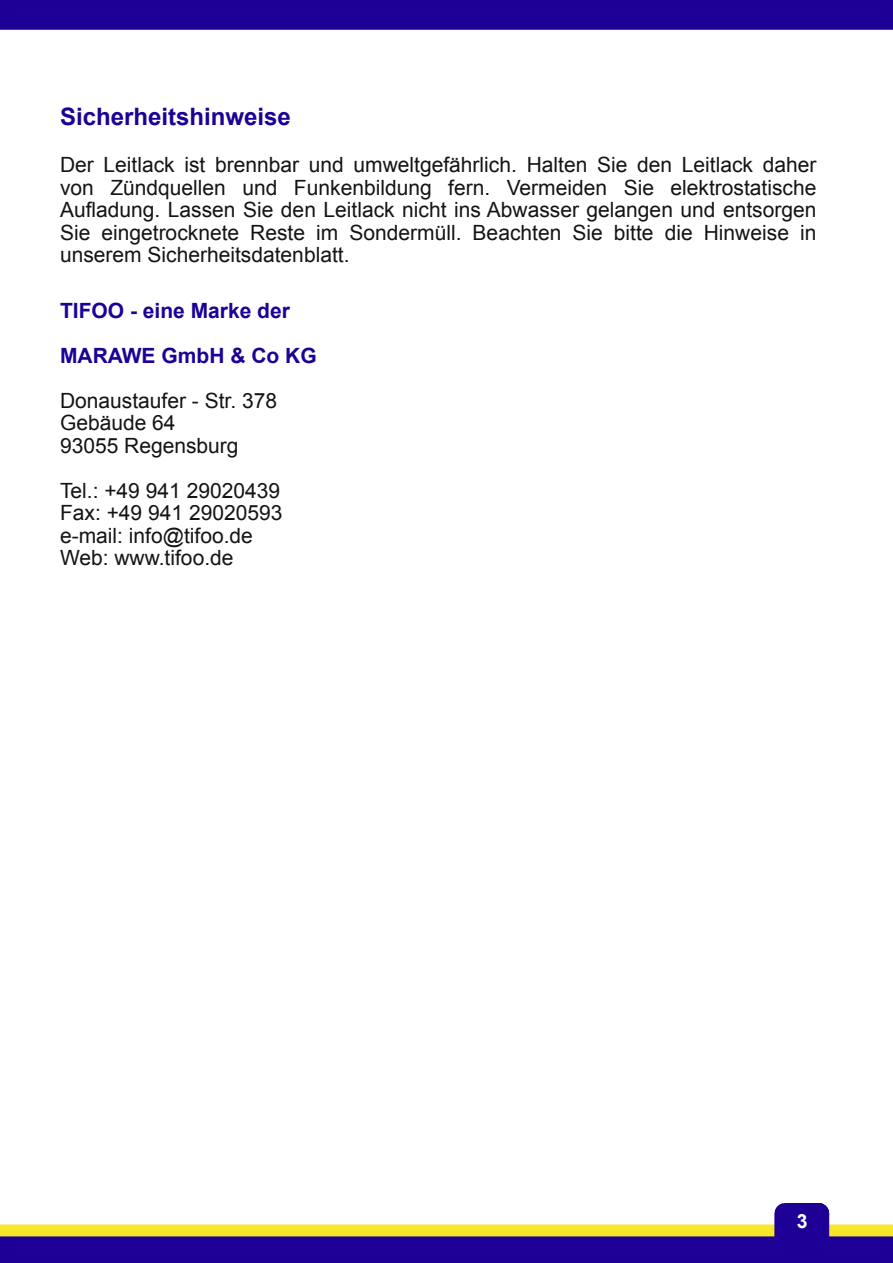
<style>
.page{position:relative;width:893px;height:1263px;background:#fff}
.page>*{position:absolute;margin:0;border:0;box-sizing:border-box;transform-origin:0 0}
.t1{font:700 24px "Arial";color:#1e0096}
.t2{font:21px/22.5px "Arial";color:#161413}
.t3{font:700 21px/45px "Arial";color:#1e0096}
.t4{font:700 19.5px "Arial";color:#fff}
</style>
<div class="page">
<div style="left:6px;top:6px;width:881px;height:17px;background:#1f0197"></div>
<div style="left:0;top:0;width:893px;height:30px;border:13px solid #1e0096"></div>
<div style="left:6px;top:1239px;width:881px;height:17px;background:#1f0197"></div>
<div style="left:0;top:1233px;width:893px;height:30px;border:13px solid #1e0096"></div>
<div style="left:1px;top:1225px;width:891px;height:10px;background:#f8e729"></div>
<div style="left:0;top:1224px;width:893px;height:12px;border:2px solid #f8e729"></div>
<div style="left:785px;top:1213px;width:34px;height:25px;background:#1e0096"></div>
<div style="left:774px;top:1203px;width:55px;height:46px;border:21px solid #1e0096"></div>
<p class="t1" style="left:60px;top:103px;width:232px">Sicherheitshinweise</p>
<p class="t2" style="left:60px;top:154px;width:758px;text-align:justify">Der Leitlack ist brennbar und umweltgefährlich. Halten Sie den Leitlack daher von Zündquellen und Funkenbildung fern. Vermeiden Sie elektrostatische Aufladung. Lassen Sie den Leitlack nicht ins Abwasser gelangen und entsorgen Sie eingetrocknete Reste im Sondermüll. Beachten Sie bitte die Hinweise in unserem Sicherheitsdatenblatt.</p>
<p class="t3" style="left:60px;top:288px;width:258px">TIFOO - eine Marke der<br>MARAWE GmbH &amp; Co KG</p>
<p class="t2" style="left:60px;top:389px;width:219px">Donaustaufer - Str. 378<br>Gebäude 64<br>93055 Regensburg</p>
<p class="t2" style="left:60px;top:479px;width:224px">Tel.: +49 941 29020439<br>Fax: +49 941 29020593 e-mail: info@tifoo.de<br>Web: www.tifoo.de</p>
<p class="t4" style="left:797px;top:1211px;width:12px">3</p>
</div>
